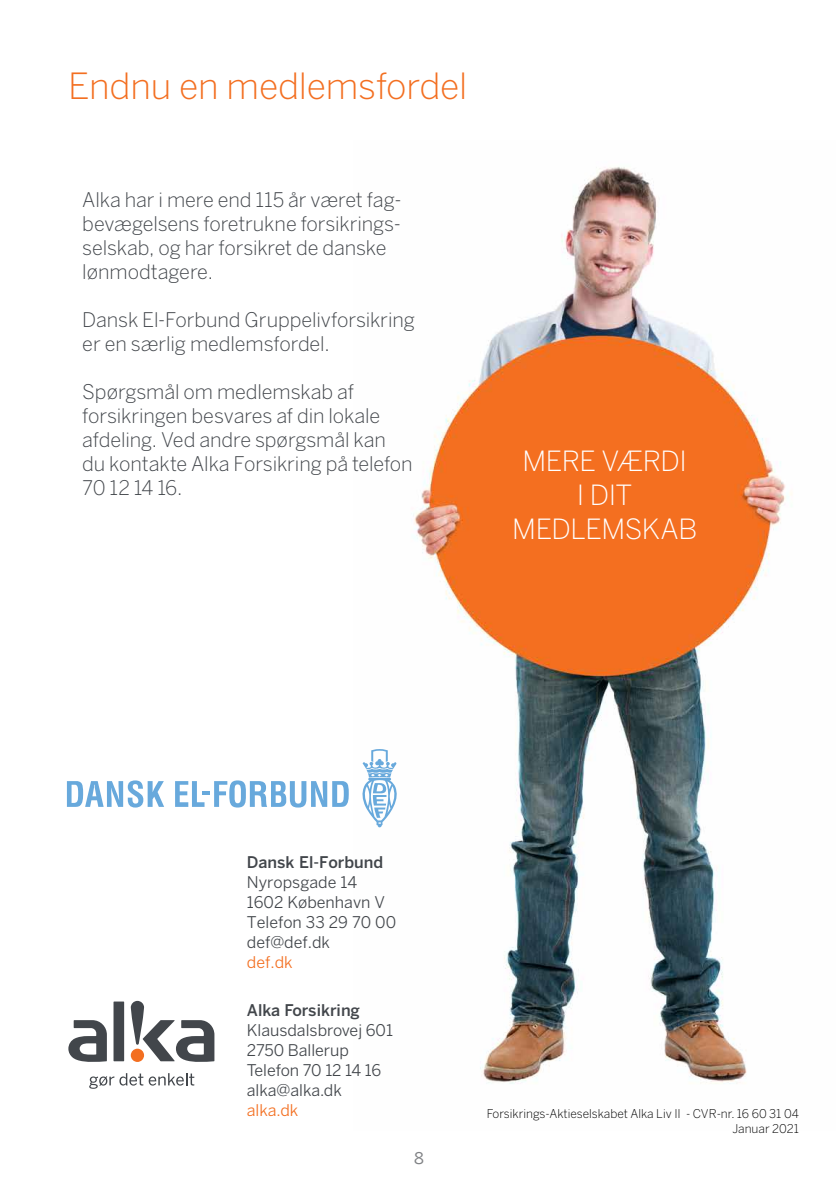
<style>
.page{position:relative;width:840px;height:1191px;background:#fff}
.page>*{position:absolute;margin:0;border:0;box-sizing:border-box;transform-origin:0 0}
.t1{font:300 35.8px "Benton Sans";letter-spacing:-.005em;color:#f36f21}
.t2{font:300 27.6px/34px "Benton Sans";letter-spacing:-.02em;color:#fff;text-align:center}
.t3{font:300 20px/24px "Benton Sans";letter-spacing:-.005em;color:#42464b}
.t4{font:16px/20px "Benton Sans";color:#42464b}
.t5{font:500 16px "Benton Sans";color:#42464b}
.t6{font:16px "Benton Sans";color:#f36f21}
.t7{font:16px "Benton Sans";color:#808285}
.t8{font:300 12px/14.4px "Benton Sans";color:#000;text-align:right}
</style>
<div class="page">
<img style="left:378px;top:167px;width:414px;height:917px">
<div style="left:113px;top:1001px;width:11px;height:60px;background:#42464b"></div>
<svg style="left:68px;top:1020px;width:39px;height:42px"></svg>
<svg style="left:131px;top:1001px;width:83px;height:61px"></svg>
<svg style="left:89px;top:1073px;width:54px;height:15px"></svg>
<svg style="left:149px;top:1073px;width:45px;height:12px"></svg>
<svg style="left:362px;top:749px;width:34px;height:78px"></svg>
<svg style="left:175px;top:780px;width:173px;height:27px"></svg>
<svg style="left:67px;top:780px;width:97px;height:27px"></svg>
<h1 class="t1" style="left:68px;top:65px;width:400px">Endnu en medlemsfordel</h1>
<p class="t3" style="left:82px;top:188px;width:318px">Alka har i mere end 115 år været fag&shy;bevægelsens foretrukne forsikrings&shy;selskab, og har forsikret de danske lønmodtagere.</p>
<p class="t3" style="left:82px;top:308px;width:334px">Dansk El-Forbund Gruppelivforsikring er en særlig medlemsfordel.</p>
<p class="t3" style="left:82px;top:380px;width:331px">Spørgsmål om medlemskab af forsikringen besvares af din lokale afdeling. Ved andre spørgsmål kan du kontakte Alka Forsikring på telefon<br>70 12 14 16.</p>
<h2 class="t2" style="left:512px;top:444px;width:186px">MERE VÆRDI<br>I DIT<br>MEDLEMSKAB</h2>
<p class="t5" style="left:247px;top:852px;width:138px">Dansk El-Forbund</p>
<p class="t4" style="left:247px;top:871px;width:151px">Nyropsgade 14<br>1602 København V<br>Telefon 33 29 70 00 def@def.dk</p>
<p class="t6" style="left:247px;top:952px;width:47px">def.dk</p>
<p class="t5" style="left:247px;top:1000px;width:115px">Alka Forsikring</p>
<p class="t4" style="left:247px;top:1020px;width:147px">Klausdalsbrovej 601<br>2750 Ballerup<br>Telefon 70 12 14 16 alka@alka.dk</p>
<p class="t6" style="left:247px;top:1100px;width:53px">alka.dk</p>
<p class="t7" style="left:414px;top:1148px;width:11px">8</p>
<p class="t8" style="left:486px;top:1106px;width:313px">Forsikrings-Aktieselskabet Alka Liv II - CVR-nr. 16 60 31 04<br>Januar 2021</p>
</div>
